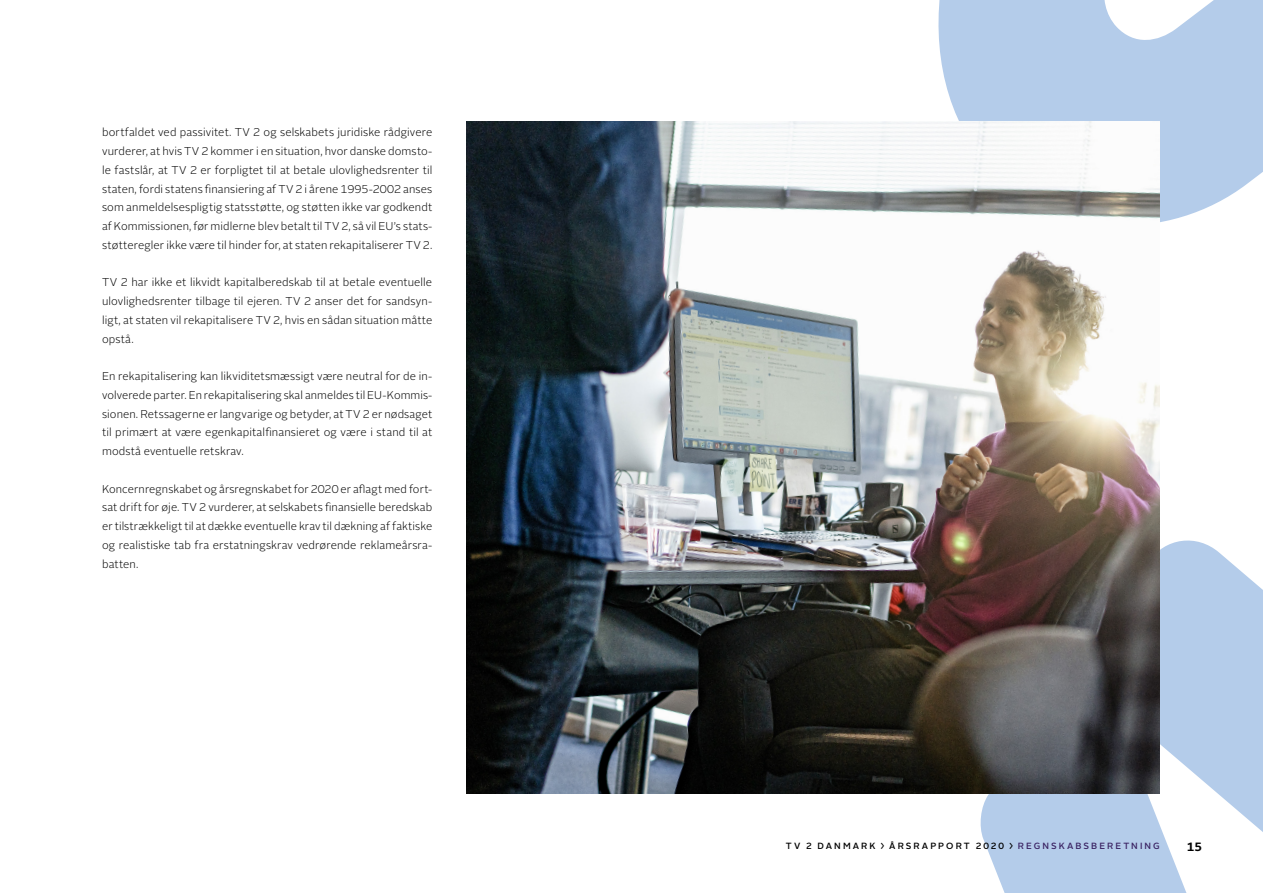
<style>
.page{position:relative;width:1263px;height:893px;background:#fff}
.page>*{position:absolute;margin:0;border:0;box-sizing:border-box;transform-origin:0 0}
.t1{font:700 12px "Alright Sans";color:#000}
.t2{font:300 11.25px/18.8px "Alright Sans";letter-spacing:.01em;color:#000;text-align:justify}
.t3{font:500 9px "Alright Sans";letter-spacing:.23em;color:#000}
.s1{color:#3c2565}
</style>
<div class="page">
<svg style="left:938px;top:0;width:325px;height:222px;background:#bcd1ec"></svg>
<svg style="left:978px;top:540px;width:285px;height:353px;fill:#b4ccea"></svg>
<img style="left:466px;top:121px;width:694px;height:672px">
<p class="t2" style="left:102px;top:123px;width:332px">bortfaldet ved passivitet. TV 2 og selskabets juridiske rådgivere vurderer, at hvis TV 2 kommer i en situation, hvor danske domsto&shy;le fastslår, at TV 2 er forpligtet til at betale ulovlighedsrenter til staten, fordi statens finansiering af TV 2 i årene 1995-2002 anses som anmeldelsespligtig statsstøtte, og støtten ikke var godkendt af Kommissionen, før midlerne blev betalt til TV 2, så vil EU’s stats&shy;støtteregler ikke være til hinder for, at staten rekapitaliserer TV 2.</p>
<p class="t2" style="left:102px;top:273px;width:332px">TV 2 har ikke et likvidt kapitalberedskab til at betale eventuelle ulovlighedsrenter tilbage til ejeren. TV 2 anser det for sandsyn&shy;ligt, at staten vil rekapitalisere TV 2, hvis en sådan situation måtte opstå.</p>
<p class="t2" style="left:102px;top:367px;width:332px">En rekapitalisering kan likviditetsmæssigt være neutral for de in&shy;volverede parter. En rekapitalisering skal anmeldes til EU-Kommis&shy;sionen. Retssagerne er langvarige og betyder, at TV 2 er nødsaget til primært at være egenkapitalfinansieret og være i stand til at modstå eventuelle retskrav.</p>
<p class="t2" style="left:102px;top:479px;width:332px">Koncernregnskabet og årsregnskabet for 2020 er aflagt med fort&shy;sat drift for øje. TV 2 vurderer, at selskabets finansielle beredskab er tilstrækkeligt til at dække eventuelle krav til dækning af faktiske og realistiske tab fra erstatningskrav vedrørende reklameårsra&shy;batten.</p>
<p class="t3" style="left:786px;top:839px;width:375px">TV 2 DANMARK › ÅRSRAPPORT 2020 › <span class="s1">REGNSKABSBERETNING</span></p>
<p class="t1" style="left:1187px;top:838px;width:16px">15</p>
</div>
